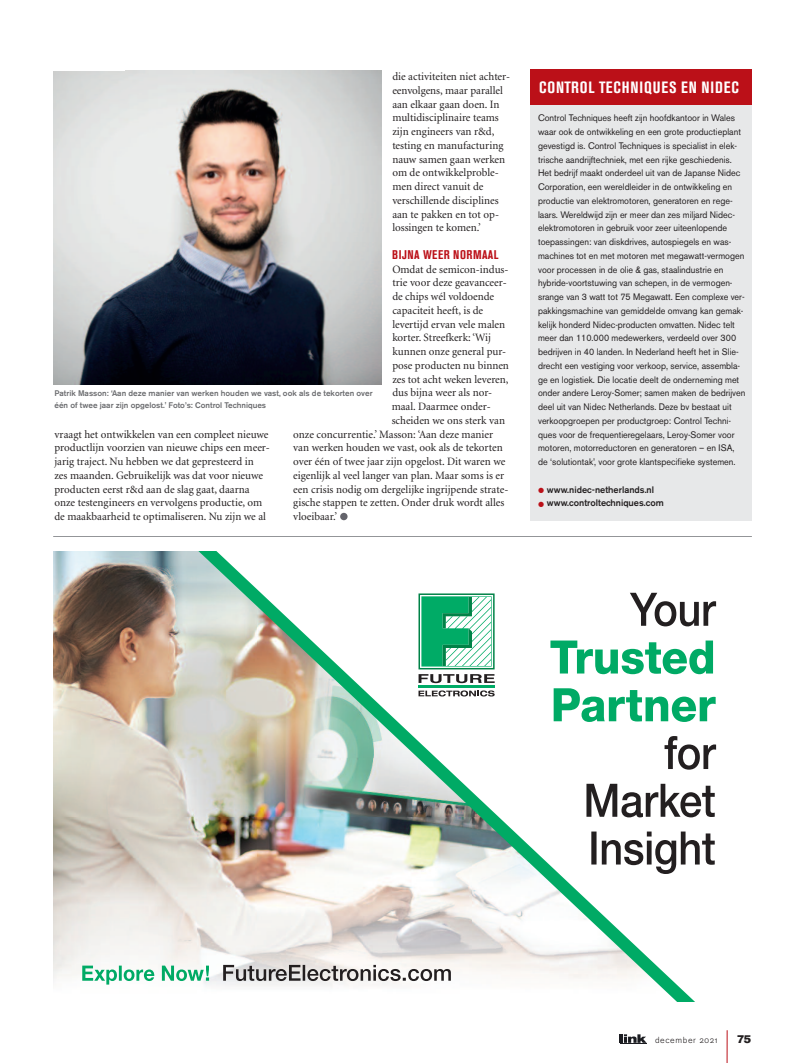
<style>
.page{position:relative;width:798px;height:1063px;background:#fff}
.page>*{position:absolute;margin:0;border:0;box-sizing:border-box;transform-origin:0 0}
.t1{font:700 condensed 16.25px "Akzidenz Grotesk BE";letter-spacing:.05em;color:#fff}
.t2{font:700 condensed 12.5px "Akzidenz Grotesk BE";letter-spacing:.04em;color:#bb1018}
.t3{font:11.25px/13.8px "Minion";color:#231f20}
.t4{font:11.25px "Akzidenz Grotesk BE Super";color:#231f20}
.t5{font:9.38px/13.8px "Akzidenz Grotesk BE";color:#231f20;scale:.95 1}
.t6{font:500 9.38px "Akzidenz Grotesk BE";color:#231f20}
.t7{font:300 8.75px "Akzidenz Grotesk BE";letter-spacing:.07em;color:#231f20}
.t8{font:500 8.12px/11.9px "Akzidenz Grotesk BE";color:#6c6d70}
.s1{font-size:18.75px;color:#bb1018}
.s2{font-family:"Akzidenz Grotesk BE Light Os F";font-weight:400}
</style>
<div class="page">
<hr style="left:726px;top:1030px;width:1px;height:33px;background:#bb1018">
<svg style="left:619px;top:1034px;width:27px;height:10px"></svg>
<hr style="left:53px;top:536px;width:698px;height:1px;background:#939598">
<div style="left:340px;top:513px;width:7px;height:7px;background:#63636b;border-radius:4px"></div>
<img style="left:53px;top:71px;width:328px;height:313px">
<div style="left:530px;top:88px;width:221px;height:432px;background:#e7e8e9"></div>
<div style="left:530px;top:70px;width:221px;height:35px;background:#bb1018"></div>
<img style="left:53px;top:552px;width:119px;height:429px">
<img style="left:172px;top:552px;width:545px;height:450px">
<svg style="left:591px;top:832px;width:123px;height:42px"></svg>
<svg style="left:586px;top:784px;width:128px;height:33px"></svg>
<svg style="left:664px;top:736px;width:51px;height:34px"></svg>
<svg style="left:553px;top:688px;width:162px;height:34px"></svg>
<svg style="left:550px;top:641px;width:162px;height:33px"></svg>
<svg style="left:629px;top:593px;width:86px;height:33px"></svg>
<svg style="left:418px;top:690px;width:76px;height:6px"></svg>
<hr style="left:418px;top:686px;width:76px;height:2px;background:#00ab66">
<svg style="left:418px;top:593px;width:76px;height:90px"></svg>
<svg style="left:223px;top:965px;width:227px;height:16px"></svg>
<svg style="left:82px;top:966px;width:127px;height:19px"></svg>
<p class="t3" style="left:392px;top:71px;width:119px">die activiteiten niet achter&shy;eenvolgens, maar parallel aan elkaar gaan doen. In multidisciplinaire teams zijn engineers van r&amp;d, testing en manufacturing nauw samen gaan werken om de ontwikkelproble&shy;men direct vanuit de verschillende disciplines aan te pakken en tot op&shy;lossingen te komen.’</p>
<h2 class="t2" style="left:392px;top:250px;width:108px">BIJNA WEER NORMAAL</h2>
<p class="t3" style="left:392px;top:263px;width:118px">Omdat de semicon-indus-</p>
<p class="t3" style="left:392px;top:277px;width:116px">trie voor deze geavanceer-</p>
<p class="t3" style="left:392px;top:291px;width:103px">de chips wél voldoende</p>
<p class="t3" style="left:392px;top:304px;width:92px">capaciteit heeft, is de</p>
<p class="t3" style="left:392px;top:318px;width:114px">levertijd ervan vele malen</p>
<p class="t3" style="left:392px;top:332px;width:100px">korter. Streefkerk: ‘Wij</p>
<p class="t3" style="left:392px;top:346px;width:115px">kunnen onze general pur-</p>
<p class="t3" style="left:392px;top:359px;width:118px">pose producten nu binnen</p>
<p class="t3" style="left:392px;top:373px;width:118px">zes tot acht weken leveren,</p>
<p class="t3" style="left:392px;top:387px;width:101px">dus bijna weer als nor-</p>
<p class="t3" style="left:391px;top:401px;width:101px">maal. Daarmee onder-</p>
<p class="t3" style="left:391px;top:414px;width:115px">scheiden we ons sterk van</p>
<p class="t3" style="left:293px;top:428px;width:201px">onze concurrentie.’ Masson: ‘Aan deze manier</p>
<p class="t3" style="left:293px;top:442px;width:211px">van werken houden we vast, ook als de tekorten</p>
<p class="t3" style="left:293px;top:456px;width:213px">over één of twee jaar zijn opgelost. Dit waren we</p>
<p class="t3" style="left:293px;top:469px;width:212px">eigenlijk al veel langer van plan. Maar soms is er</p>
<p class="t3" style="left:293px;top:483px;width:216px">een crisis nodig om dergelijke ingrijpende strate-</p>
<p class="t3" style="left:293px;top:497px;width:212px">gische stappen te zetten. Onder druk wordt alles</p>
<p class="t3" style="left:293px;top:511px;width:46px">vloeibaar.’</p>
<p class="t8" style="left:54px;top:388px;width:319px">Patrik Masson: ‘Aan deze manier van werken houden we vast, ook als de tekorten over één of twee jaar zijn opgelost.' Foto’s: Control Techniques</p>
<p class="t3" style="left:54px;top:428px;width:217px">vraagt het ontwikkelen van een compleet nieuwe productlijn voorzien van nieuwe chips een meer&shy;jarig traject. Nu hebben we dat gepresteerd in<br>zes maanden. Gebruikelijk was dat voor nieuwe producten eerst r&amp;d aan de slag gaat, daarna onze testengineers en vervolgens productie, om de maakbaarheid te optimaliseren. Nu zijn we al</p>
<h1 class="t1" style="left:539px;top:81px;width:201px">CONTROL TECHNIQUES EN NIDEC</h1>
<p class="t5" style="left:538px;top:112px;width:220px">Control Techniques heeft zijn hoofdkantoor in Wales waar ook de ontwikkeling en een grote productieplant gevestigd is. Control Techniques is specialist in elek&shy;trische aandrijftechniek, met een rijke geschiedenis.<br>Het bedrijf maakt onderdeel uit van de Japanse Nidec Corporation, een wereldleider in de ontwikkeling en productie van elektromotoren, generatoren en rege&shy;laars. Wereldwijd zijn er meer dan zes miljard Nidec&shy;elektromotoren in gebruik voor zeer uiteenlopende toepassingen: van diskdrives, autospiegels en was&shy;machines tot en met motoren met megawatt-vermogen voor processen in de olie &amp; gas, staalindustrie en hybride-voortstuwing van schepen, in de vermogen&shy;srange van 3 watt tot 75 Megawatt. Een complexe ver&shy;pakkingsmachine van gemiddelde omvang kan gemak&shy;kelijk honderd Nidec-producten omvatten. Nidec telt meer dan 110.000 medewerkers, verdeeld over 300 bedrijven in 40 landen. In Nederland heeft het in Slie&shy;drecht een vestiging voor verkoop, service, assembla&shy;ge en logistiek. Die locatie deelt de onderneming met onder andere Leroy-Somer; samen maken de bedrijven deel uit van Nidec Netherlands. Deze bv bestaat uit verkoopgroepen per productgroep: Control Techni&shy;ques voor de frequentieregelaars, Leroy-Somer voor motoren, motorreductoren en generatoren – en ISA, de ‘solutiontak’, voor grote klantspecifieke systemen.</p>
<p class="t6" style="left:538px;top:486px;width:117px"><span class="s1">•</span> www.nidec-netherlands.nl</p>
<p class="t6" style="left:538px;top:500px;width:127px"><span class="s1">•</span> www.controltechniques.com</p>
<p class="t7" style="left:655px;top:1036px;width:64px">december <span class="s2">2021</span></p>
<p class="t4" style="left:736px;top:1034px;width:15px">75</p>
</div>
